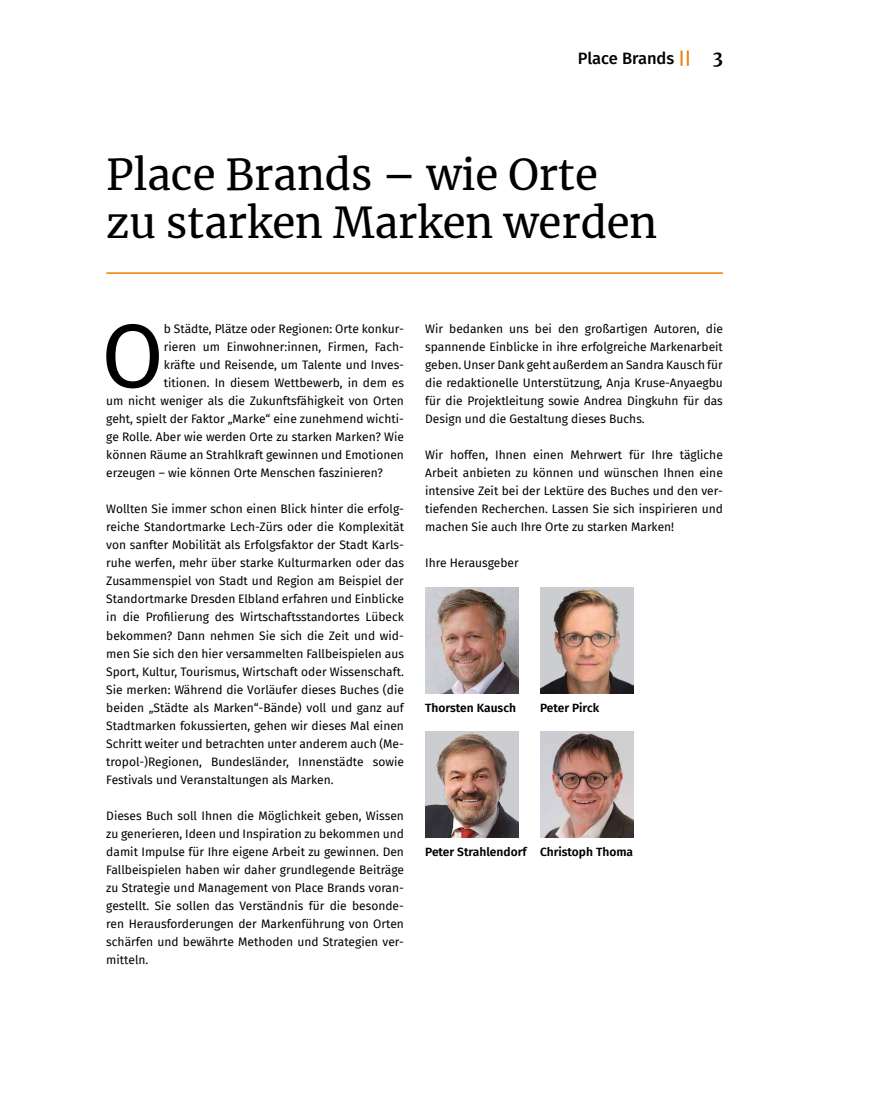
<style>
.page{position:relative;width:893px;height:1102px;background:#fff}
.page>*{position:absolute;margin:0;border:0;box-sizing:border-box;transform-origin:0 0}
.t1{font:90.3px "Fira Sans";color:#000}
.t2{font:42px/48px "Merriweather";color:#000}
.t3{font:500 16.5px "Fira Sans";color:#000}
.t4{font:12px/18px "Fira Sans";color:#000;text-align:justify}
.t5{font:600 12px "Fira Sans";color:#000}
.s1{color:#ef7d00}
.s2{font-family:"Merriweather";font-weight:700;font-size:18px}
</style>
<div class="page">
<hr style="left:106px;top:272px;width:617px;height:2px;background:#ef7d00">
<img style="left:425px;top:587px;width:94px;height:106px">
<img style="left:540px;top:587px;width:94px;height:106px">
<img style="left:540px;top:731px;width:94px;height:106px">
<img style="left:425px;top:731px;width:94px;height:106px">
<h3 class="t3" style="left:578px;top:45px;width:146px">Place Brands <span class="s1">||</span> <span class="s2">3</span></h3>
<h2 class="t2" style="left:106px;top:150px;width:553px">Place Brands – wie Orte zu starken Marken werden</h2>
<h1 class="t1" style="left:101px;top:287px;width:64px">O</h1>
<p class="t4" style="left:164px;top:320px;width:242px">b Städte, Plätze oder Regionen: Orte konkur-</p>
<p class="t4" style="left:164px;top:338px;width:242px">rieren um Einwohner:innen, Firmen, Fach-</p>
<p class="t4" style="left:164px;top:356px;width:242px">kräfte und Reisende, um Talente und Inves-</p>
<p class="t4" style="left:164px;top:374px;width:242px">titionen. In diesem Wettbewerb, in dem es</p>
<p class="t4" style="left:106px;top:392px;width:299px">um nicht weniger als die Zukunftsfähigkeit von Orten</p>
<p class="t4" style="left:106px;top:410px;width:299px">geht, spielt der Faktor „Marke“ eine zunehmend wichti-</p>
<p class="t4" style="left:106px;top:428px;width:299px">ge Rolle. Aber wie werden Orte zu starken Marken? Wie</p>
<p class="t4" style="left:106px;top:446px;width:299px">können Räume an Strahlkraft gewinnen und Emotionen</p>
<p class="t4" style="left:106px;top:464px;width:278px">erzeugen – wie können Orte Menschen faszinieren?</p>
<p class="t4" style="left:106px;top:500px;width:299px">Wollten Sie immer schon einen Blick hinter die erfolg&shy;reiche Standortmarke Lech-Zürs oder die Komplexität von sanfter Mobilität als Erfolgsfaktor der Stadt Karls&shy;ruhe werfen, mehr über starke Kulturmarken oder das Zusammenspiel von Stadt und Region am Beispiel der Standortmarke Dresden Elbland erfahren und Einblicke in die Profilierung des Wirtschaftsstandortes Lübeck bekommen? Dann nehmen Sie sich die Zeit und wid&shy;men Sie sich den hier versammelten Fallbeispielen aus Sport, Kultur, Tourismus, Wirtschaft oder Wissenschaft.<br>Sie merken: Während die Vorläufer dieses Buches (die beiden „Städte als Marken“-Bände) voll und ganz auf Stadtmarken fokussierten, gehen wir dieses Mal einen Schritt weiter und betrachten unter anderem auch (Me&shy;tropol-)Regionen, Bundesländer, Innenstädte sowie Festivals und Veranstaltungen als Marken.</p>
<p class="t4" style="left:106px;top:806px;width:299px">Dieses Buch soll Ihnen die Möglichkeit geben, Wissen zu generieren, Ideen und Inspiration zu bekommen und damit Impulse für Ihre eigene Arbeit zu gewinnen. Den Fallbeispielen haben wir daher grundlegende Beiträge zu Strategie und Management von Place Brands voran&shy;gestellt. Sie sollen das Verständnis für die besonde&shy;ren Herausforderungen der Markenführung von Orten schärfen und bewährte Methoden und Strategien ver&shy;mitteln.</p>
<p class="t4" style="left:425px;top:320px;width:299px">Wir bedanken uns bei den großartigen Autoren, die spannende Einblicke in ihre erfolgreiche Markenarbeit geben. Unser Dank geht außerdem an Sandra Kausch für die redaktionelle Unterstützung, Anja Kruse-Anyaegbu für die Projektleitung sowie Andrea Dingkuhn für das Design und die Gestaltung dieses Buchs.</p>
<p class="t4" style="left:425px;top:446px;width:299px">Wir hoffen, Ihnen einen Mehrwert für Ihre tägliche Arbeit anbieten zu können und wünschen Ihnen eine intensive Zeit bei der Lektüre des Buches und den ver&shy;tiefenden Recherchen. Lassen Sie sich inspirieren und machen Sie auch Ihre Orte zu starken Marken!</p>
<p class="t4" style="left:425px;top:554px;width:95px">Ihre Herausgeber</p>
<p class="t5" style="left:425px;top:697px;width:92px">Thorsten Kausch</p>
<p class="t5" style="left:540px;top:697px;width:61px">Peter Pirck</p>
<p class="t5" style="left:425px;top:841px;width:209px">Peter Strahlendorf Christoph Thoma</p>
</div>
